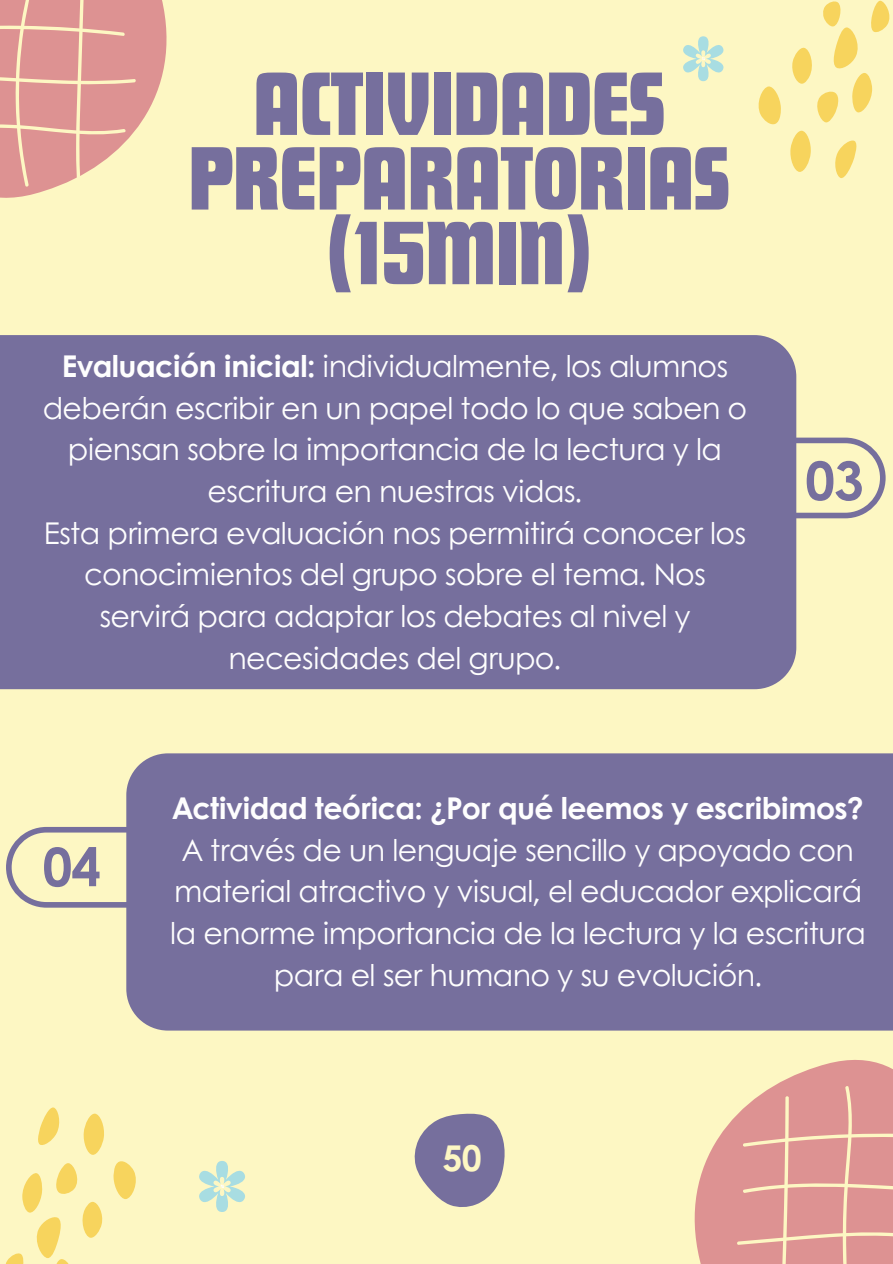
<style>
.page{position:relative;width:893px;height:1264px;background:#fff}
.page>*{position:absolute;margin:0;border:0;box-sizing:border-box;transform-origin:0 0}
.t1{font:93.45px/74.6px "Futura Com Display";color:#766f9d;text-align:center}
.t2{font:700 53.25px "Century Gothic";color:#766f9d}
.t3{font:700 35.55px "Century Gothic";color:#fdf7c3}
.t4{font:30px/41.7px "Century Gothic";letter-spacing:-.02em;color:#fefefe;text-align:center}
.t5{font:700 30px "Century Gothic";letter-spacing:-.02em;color:#fefefe}
.s1{font-weight:700}
</style>
<div class="page">
<div style="left:0;top:0;width:892px;height:1263px;background:#fdf7c3"></div>
<svg style="left:796px;top:437px;width:89px;height:81px"></svg>
<div style="left:0;top:335px;width:796px;height:354px;background:#766f9d"></div>
<svg style="left:414px;top:1113px;width:91px;height:94px"></svg>
<svg style="left:136px;top:0;width:31px;height:129px;fill:#dd9292"></svg>
<svg style="left:598px;top:1030px;width:294px;height:233px"></svg>
<svg style="left:0;top:0;width:136px;height:198px"></svg>
<svg style="left:736px;top:1085px;width:156px;height:178px;background:#e09d97"></svg>
<svg style="left:758px;top:0;width:132px;height:178px"></svg>
<svg style="left:6px;top:1107px;width:130px;height:156px"></svg>
<svg style="left:683px;top:36px;width:41px;height:45px"></svg>
<svg style="left:199px;top:1161px;width:46px;height:50px"></svg>
<svg style="left:6px;top:827px;width:120px;height:80px"></svg>
<div style="left:126px;top:753px;width:766px;height:277px;background:#766f9d"></div>
<h1 class="t1" style="left:189px;top:64px;width:542px">ACTIVIDADES<br>PREPARATORIAS (15MIN)</h1>
<p class="t4" style="left:43px;top:344px;width:706px"><span class="s1">Evaluación inicial:</span> individualmente, los alumnos deberán escribir en un papel todo lo que saben o piensan sobre la importancia de la lectura y la escritura en nuestras vidas.<br>Esta primera evaluación nos permitirá conocer los conocimientos del grupo sobre el tema. Nos servirá para adaptar los debates al nivel y necesidades del grupo.</p>
<h2 class="t2" style="left:805px;top:440px;width:60px">03</h2>
<h2 class="t2" style="left:43px;top:826px;width:60px">04</h2>
<p class="t5" style="left:172px;top:785px;width:692px">Actividad teórica: ¿Por qué leemos y escribimos?</p>
<p class="t4" style="left:170px;top:827px;width:697px">A través de un lenguaje sencillo y apoyado con material atractivo y visual, el educador explicará la enorme importancia de la lectura y la escritura para el ser humano y su evolución.</p>
<p class="t3" style="left:442px;top:1130px;width:41px">50</p>
</div>
